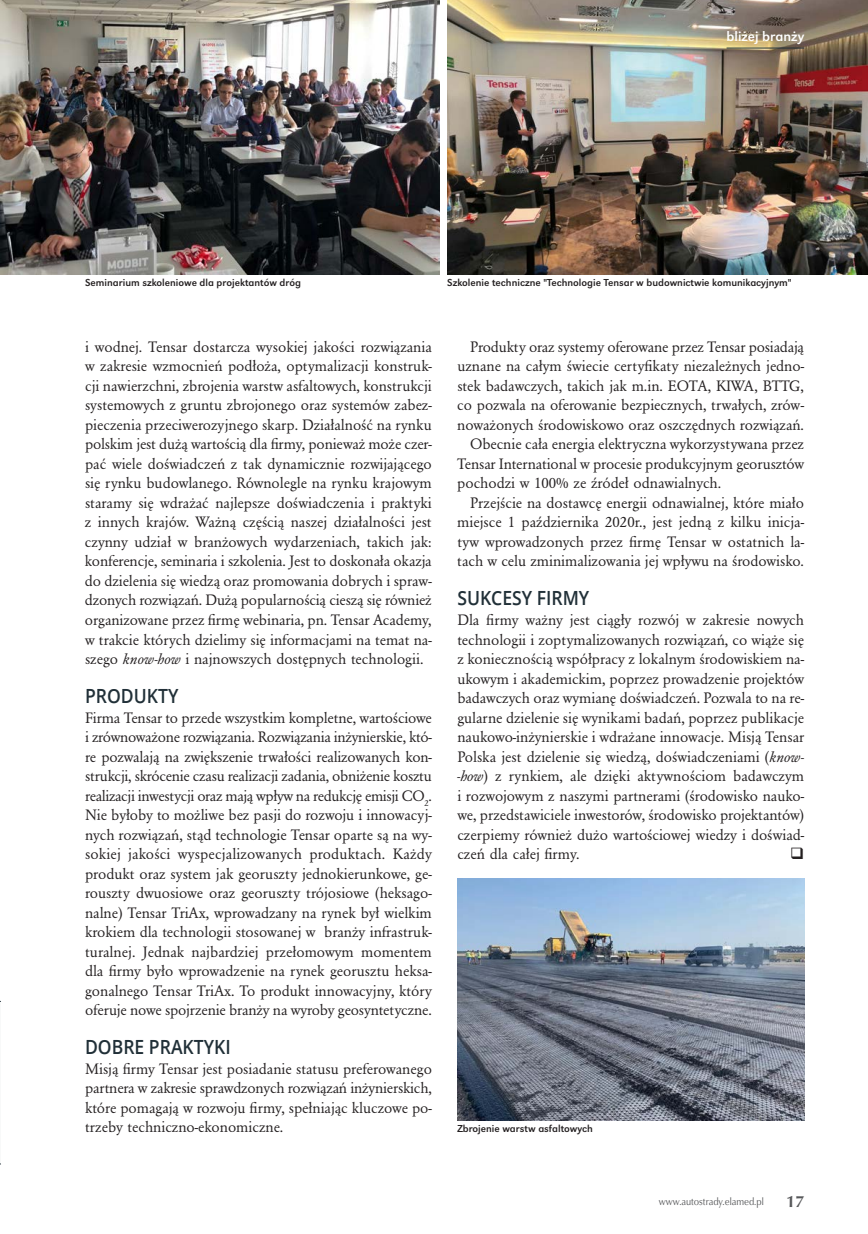
<style>
.page{position:relative;width:868px;height:1234px;background:#fff}
.page>*{position:absolute;margin:0;border:0;box-sizing:border-box;transform-origin:0 0}
.t1{font:600 19.5px "Open Sans";color:#213038;scale:.9 1}
.t2{font:700 16.5px "Classico URWTCE";color:#57585a}
.t3{font:15.75px/19.5px "URW Garamond TCE";color:#231f20;text-align:justify}
.t4{font:14.25px "URW Grotesk TCE";color:#fff}
.t5{font:10.5px "URW Grotesk TCE";color:#231f20}
.t6{font:10.5px "Classico URWTCE";color:#57585a;scale:.9 1}
.s1{font-style:italic}
</style>
<div class="page">
<img style="left:447px;top:0;width:420px;height:274px">
<img style="left:0;top:0;width:439px;height:274px">
<hr style="left:726px;top:48px;width:78px;height:1px;background:#213038">
<img style="left:457px;top:878px;width:347px;height:241px">
<p class="t4" style="left:726px;top:28px;width:79px">bliżej branży</p>
<p class="t5" style="left:85px;top:277px;width:217px">Seminarium szkoleniowe dla projektantów dróg</p>
<p class="t5" style="left:447px;top:277px;width:346px">Szkolenie techniczne "Technologie Tensar w budownictwie komunikacyjnym"</p>
<p class="t3" style="left:85px;top:337px;width:348px">i wodnej. Tensar dostarcza wysokiej jakości rozwiązania w zakresie wzmocnień podłoża, optymalizacji konstruk&shy;cji nawierzchni, zbrojenia warstw asfaltowych, konstrukcji systemowych z gruntu zbrojonego oraz systemów zabez&shy;pieczenia przeciwerozyjnego skarp. Działalność na rynku polskim jest dużą wartością dla firmy, ponieważ może czer&shy;pać wiele doświadczeń z tak dynamicznie rozwijającego się rynku budowlanego. Równolegle na rynku krajowym staramy się wdrażać najlepsze doświadczenia i praktyki z innych krajów. Ważną częścią naszej działalności jest czynny udział w branżowych wydarzeniach, takich jak: konferencje, seminaria i szkolenia. Jest to doskonała okazja do dzielenia się wiedzą oraz promowania dobrych i spraw&shy;dzonych rozwiązań. Dużą popularnością cieszą się również organizowane przez firmę webinaria, pn. Tensar Academy, w trakcie których dzielimy się informacjami na temat na&shy;szego <span class="s1">know-how</span> i najnowszych dostępnych technologii.</p>
<p class="t1" style="left:85px;top:682px;width:105px">PRODUKTY</p>
<p class="t3" style="left:85px;top:707px;width:348px">Firma Tensar to przede wszystkim kompletne, wartościowe i zrównoważone rozwiązania. Rozwiązania inżynierskie, któ&shy;re pozwalają na zwiększenie trwałości realizowanych kon&shy;strukcji, skrócenie czasu realizacji zadania, obniżenie kosztu realizacji inwestycji oraz mają wpływ na redukcję emisji CO<sub>2</sub>.<br>Nie byłoby to możliwe bez pasji do rozwoju i innowacyj&shy;nych rozwiązań, stąd technologie Tensar oparte są na wy&shy;sokiej jakości wyspecjalizowanych produktach. Każdy produkt oraz system jak georuszty jednokierunkowe, ge&shy;rouszty dwuosiowe oraz georuszty trójosiowe (heksago&shy;nalne) Tensar TriAx, wprowadzany na rynek był wielkim krokiem dla technologii stosowanej w branży infrastruk&shy;turalnej. Jednak najbardziej przełomowym momentem dla firmy było wprowadzenie na rynek georusztu heksa&shy;gonalnego Tensar TriAx. To produkt innowacyjny, który oferuje nowe spojrzenie branży na wyroby geosyntetyczne.</p>
<p class="t1" style="left:85px;top:1033px;width:163px">DOBRE PRAKTYKI</p>
<p class="t3" style="left:85px;top:1058px;width:348px">Misją firmy Tensar jest posiadanie statusu preferowanego partnera w zakresie sprawdzonych rozwiązań inżynierskich, które pomagają w rozwoju firmy, spełniając kluczowe po&shy;trzeby techniczno-ekonomiczne.</p>
<p class="t3" style="left:470px;top:337px;width:335px">Produkty oraz systemy oferowane przez Tensar posiadają</p>
<p class="t3" style="left:457px;top:356px;width:348px">uznane na całym świecie certyfikaty niezależnych jedno-</p>
<p class="t3" style="left:457px;top:376px;width:348px">stek badawczych, takich jak m.in. EOTA, KIWA, BTTG,</p>
<p class="t3" style="left:457px;top:395px;width:348px">co pozwala na oferowanie bezpiecznych, trwałych, zrów-</p>
<p class="t3" style="left:457px;top:415px;width:348px">noważonych środowiskowo oraz oszczędnych rozwiązań.</p>
<p class="t3" style="left:470px;top:434px;width:335px">Obecnie cała energia elektryczna wykorzystywana przez</p>
<p class="t3" style="left:457px;top:454px;width:348px">Tensar International w procesie produkcyjnym georusztów</p>
<p class="t3" style="left:457px;top:473px;width:265px">pochodzi w 100% ze źródeł odnawialnych.</p>
<p class="t3" style="left:470px;top:493px;width:335px">Przejście na dostawcę energii odnawialnej, które miało</p>
<p class="t3" style="left:457px;top:512px;width:348px">miejsce 1 października 2020r., jest jedną z kilku inicja-</p>
<p class="t3" style="left:457px;top:532px;width:348px">tyw wprowadzonych przez firmę Tensar w ostatnich la-</p>
<p class="t3" style="left:457px;top:551px;width:348px">tach w celu zminimalizowania jej wpływu na środowisko.</p>
<p class="t1" style="left:457px;top:585px;width:148px">SUKCESY FIRMY</p>
<p class="t3" style="left:457px;top:610px;width:348px">Dla firmy ważny jest ciągły rozwój w zakresie nowych technologii i zoptymalizowanych rozwiązań, co wiąże się z koniecznością współpracy z lokalnym środowiskiem na&shy;ukowym i akademickim, poprzez prowadzenie projektów badawczych oraz wymianę doświadczeń. Pozwala to na re&shy;gularne dzielenie się wynikami badań, poprzez publikacje naukowo-inżynierskie i wdrażane innowacje. Misją Tensar Polska jest dzielenie się wiedzą, doświadczeniami (<span class="s1">know--how</span>) z rynkiem, ale dzięki aktywnościom badawczym i rozwojowym z naszymi partnerami (środowisko nauko&shy;we, przedstawiciele inwestorów, środowisko projektantów) czerpiemy również dużo wartościowej wiedzy i doświad&shy;czeń dla całej firmy.</p>
<p class="t5" style="left:457px;top:1122px;width:137px">Zbrojenie warstw asfaltowych</p>
<p class="t6" style="left:658px;top:1194px;width:118px">www.autostrady.elamed.pl</p>
<p class="t2" style="left:786px;top:1191px;width:20px">17</p>
</div>
